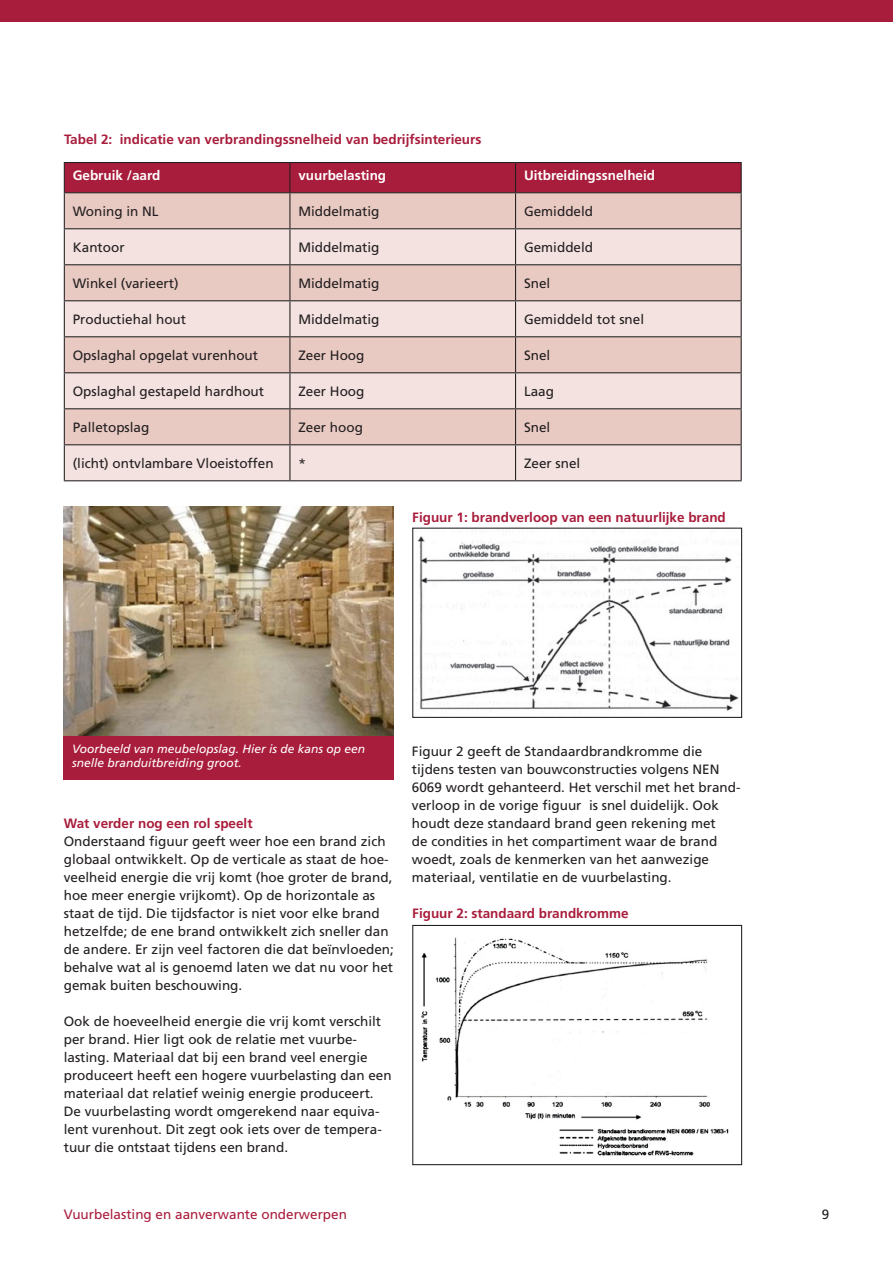
<style>
.page{position:relative;width:893px;height:1263px;background:#fff}
.page>*{position:absolute;margin:0;border:0;box-sizing:border-box;transform-origin:0 0}
.Platte_tekst_DO{font:13.5px/18px "Frutiger";color:#231f20}
.Tussenkop_DO{font:700 13.5px "Frutiger";color:#a91d3c}
.Platte_tekst_DO-2{font:700 13.5px "Frutiger";color:#fff}
.t1{font:13.5px "Frutiger";color:#a91d3c}
.Bijschrift_DO{font:italic 12px/14.4px "Frutiger";color:#fff}
</style>
<div class="page">
<div style="left:0;top:0;width:893px;height:21px;background:#a91d3c"></div>
<div style="left:65px;top:193px;width:676px;height:35px;background:#e9cac3"></div>
<svg style="left:65px;top:229px;width:676px;height:251px;background:#ecd5d1"></svg>
<hr style="left:64px;top:162px;width:226px;height:1px;background:#231f20">
<hr style="left:290px;top:162px;width:226px;height:1px;background:#231f20">
<hr style="left:516px;top:162px;width:226px;height:1px;background:#231f20">
<div style="left:64px;top:163px;width:678px;height:29px;background:#a91d3c"></div>
<hr style="left:64px;top:192px;width:226px;height:1px;background:#231f20">
<hr style="left:64px;top:193px;width:1px;height:35px;background:#231f20">
<hr style="left:290px;top:192px;width:226px;height:1px;background:#231f20">
<hr style="left:289px;top:193px;width:1px;height:35px;background:#231f20">
<hr style="left:516px;top:192px;width:226px;height:1px;background:#231f20">
<hr style="left:515px;top:193px;width:1px;height:35px;background:#231f20">
<hr style="left:741px;top:193px;width:1px;height:35px;background:#231f20">
<hr style="left:64px;top:228px;width:226px;height:1px;background:#231f20">
<hr style="left:64px;top:229px;width:1px;height:35px;background:#231f20">
<hr style="left:290px;top:228px;width:226px;height:1px;background:#231f20">
<hr style="left:289px;top:229px;width:1px;height:35px;background:#231f20">
<hr style="left:516px;top:228px;width:226px;height:1px;background:#231f20">
<hr style="left:515px;top:229px;width:1px;height:35px;background:#231f20">
<hr style="left:741px;top:229px;width:1px;height:35px;background:#231f20">
<hr style="left:64px;top:264px;width:226px;height:1px;background:#231f20">
<hr style="left:64px;top:265px;width:1px;height:35px;background:#231f20">
<hr style="left:290px;top:264px;width:226px;height:1px;background:#231f20">
<hr style="left:289px;top:265px;width:1px;height:35px;background:#231f20">
<hr style="left:516px;top:264px;width:226px;height:1px;background:#231f20">
<hr style="left:515px;top:265px;width:1px;height:35px;background:#231f20">
<hr style="left:741px;top:265px;width:1px;height:35px;background:#231f20">
<hr style="left:64px;top:300px;width:226px;height:1px;background:#231f20">
<hr style="left:64px;top:301px;width:1px;height:35px;background:#231f20">
<hr style="left:290px;top:300px;width:226px;height:1px;background:#231f20">
<hr style="left:289px;top:301px;width:1px;height:35px;background:#231f20">
<hr style="left:516px;top:300px;width:226px;height:1px;background:#231f20">
<hr style="left:515px;top:301px;width:1px;height:35px;background:#231f20">
<hr style="left:741px;top:301px;width:1px;height:35px;background:#231f20">
<hr style="left:64px;top:336px;width:226px;height:1px;background:#231f20">
<hr style="left:64px;top:337px;width:1px;height:35px;background:#231f20">
<hr style="left:290px;top:336px;width:226px;height:1px;background:#231f20">
<hr style="left:289px;top:337px;width:1px;height:35px;background:#231f20">
<hr style="left:516px;top:336px;width:226px;height:1px;background:#231f20">
<hr style="left:515px;top:337px;width:1px;height:35px;background:#231f20">
<hr style="left:741px;top:337px;width:1px;height:35px;background:#231f20">
<hr style="left:64px;top:372px;width:226px;height:1px;background:#231f20">
<hr style="left:64px;top:373px;width:1px;height:35px;background:#231f20">
<hr style="left:290px;top:372px;width:226px;height:1px;background:#231f20">
<hr style="left:289px;top:373px;width:1px;height:35px;background:#231f20">
<hr style="left:516px;top:372px;width:226px;height:1px;background:#231f20">
<hr style="left:515px;top:373px;width:1px;height:35px;background:#231f20">
<hr style="left:741px;top:373px;width:1px;height:35px;background:#231f20">
<hr style="left:64px;top:408px;width:226px;height:1px;background:#231f20">
<hr style="left:64px;top:409px;width:1px;height:35px;background:#231f20">
<hr style="left:290px;top:408px;width:226px;height:1px;background:#231f20">
<hr style="left:289px;top:409px;width:1px;height:35px;background:#231f20">
<hr style="left:516px;top:408px;width:226px;height:1px;background:#231f20">
<hr style="left:515px;top:409px;width:1px;height:35px;background:#231f20">
<hr style="left:741px;top:409px;width:1px;height:35px;background:#231f20">
<hr style="left:64px;top:444px;width:226px;height:1px;background:#231f20">
<hr style="left:64px;top:445px;width:1px;height:35px;background:#231f20">
<hr style="left:290px;top:444px;width:226px;height:1px;background:#231f20">
<hr style="left:289px;top:445px;width:1px;height:35px;background:#231f20">
<hr style="left:516px;top:444px;width:226px;height:1px;background:#231f20">
<hr style="left:515px;top:445px;width:1px;height:35px;background:#231f20">
<hr style="left:741px;top:445px;width:1px;height:35px;background:#231f20">
<hr style="left:64px;top:480px;width:226px;height:1px;background:#231f20">
<hr style="left:290px;top:480px;width:226px;height:1px;background:#231f20">
<hr style="left:516px;top:480px;width:226px;height:1px;background:#231f20">
<img style="left:64px;top:507px;width:330px;height:229px">
<div style="left:64px;top:736px;width:330px;height:44px;background:#a91d3c"></div>
<img style="left:421px;top:937px;width:308px;height:219px">
<div style="left:412px;top:925px;width:330px;height:240px;border:1px solid #231f20"></div>
<img style="left:417px;top:530px;width:322px;height:181px">
<div style="left:412px;top:528px;width:330px;height:190px;border:1px solid #231f20"></div>
<p class="Tussenkop_DO" style="left:64px;top:131px;width:419px">Tabel 2: indicatie van verbrandingssnelheid van bedrijfsinterieurs</p>
<p class="Platte_tekst_DO-2" style="left:73px;top:167px;width:89px">Gebruik /aard</p>
<p class="Platte_tekst_DO-2" style="left:298px;top:167px;width:89px">vuurbelasting</p>
<p class="Platte_tekst_DO-2" style="left:524px;top:167px;width:133px">Uitbreidingssnelheid</p>
<p class="Platte_tekst_DO" style="left:73px;top:202px;width:87px">Woning in NL</p>
<p class="Platte_tekst_DO" style="left:298px;top:202px;width:83px">Middelmatig</p>
<p class="Platte_tekst_DO" style="left:524px;top:202px;width:71px">Gemiddeld</p>
<p class="Platte_tekst_DO" style="left:73px;top:238px;width:53px">Kantoor</p>
<p class="Platte_tekst_DO" style="left:298px;top:238px;width:83px">Middelmatig</p>
<p class="Platte_tekst_DO" style="left:524px;top:238px;width:71px">Gemiddeld</p>
<p class="Platte_tekst_DO" style="left:73px;top:274px;width:107px">Winkel (varieert)</p>
<p class="Platte_tekst_DO" style="left:298px;top:274px;width:83px">Middelmatig</p>
<p class="Platte_tekst_DO" style="left:524px;top:274px;width:28px">Snel</p>
<p class="Platte_tekst_DO" style="left:73px;top:310px;width:115px">Productiehal hout</p>
<p class="Platte_tekst_DO" style="left:298px;top:310px;width:83px">Middelmatig</p>
<p class="Platte_tekst_DO" style="left:524px;top:310px;width:122px">Gemiddeld tot snel</p>
<p class="Platte_tekst_DO" style="left:73px;top:346px;width:187px">Opslaghal opgelat vurenhout</p>
<p class="Platte_tekst_DO" style="left:298px;top:346px;width:68px">Zeer Hoog</p>
<p class="Platte_tekst_DO" style="left:524px;top:346px;width:28px">Snel</p>
<p class="Platte_tekst_DO" style="left:73px;top:382px;width:193px">Opslaghal gestapeld hardhout</p>
<p class="Platte_tekst_DO" style="left:298px;top:382px;width:68px">Zeer Hoog</p>
<p class="Platte_tekst_DO" style="left:524px;top:382px;width:32px">Laag</p>
<p class="Platte_tekst_DO" style="left:73px;top:418px;width:78px">Palletopslag</p>
<p class="Platte_tekst_DO" style="left:298px;top:418px;width:66px">Zeer hoog</p>
<p class="Platte_tekst_DO" style="left:524px;top:418px;width:28px">Snel</p>
<p class="Platte_tekst_DO" style="left:73px;top:454px;width:202px">(licht) ontvlambare Vloeistoffen</p>
<p class="Platte_tekst_DO" style="left:298px;top:454px;width:9px">*</p>
<p class="Platte_tekst_DO" style="left:524px;top:454px;width:58px">Zeer snel</p>
<p class="Tussenkop_DO" style="left:412px;top:509px;width:315px">Figuur 1: brandverloop van een natuurlijke brand</p>
<p class="Bijschrift_DO" style="left:72px;top:741px;width:294px">Voorbeeld van meubelopslag. Hier is de kans op een snelle branduitbreiding groot.</p>
<p class="Tussenkop_DO" style="left:64px;top:815px;width:190px">Wat verder nog een rol speelt</p>
<p class="Platte_tekst_DO" style="left:64px;top:832px;width:332px">Onderstaand figuur geeft weer hoe een brand zich globaal ontwikkelt. Op de verticale as staat de hoe&shy;veelheid energie die vrij komt (hoe groter de brand, hoe meer energie vrijkomt). Op de horizontale as staat de tijd. Die tijdsfactor is niet voor elke brand hetzelfde; de ene brand ontwikkelt zich sneller dan de andere. Er zijn veel factoren die dat beïnvloeden; behalve wat al is genoemd laten we dat nu voor het gemak buiten beschouwing.</p>
<p class="Platte_tekst_DO" style="left:64px;top:1012px;width:329px">Ook de hoeveelheid energie die vrij komt verschilt per brand. Hier ligt ook de relatie met vuurbe&shy;lasting. Materiaal dat bij een brand veel energie produceert heeft een hogere vuurbelasting dan een materiaal dat relatief weinig energie produceert.<br>De vuurbelasting wordt omgerekend naar equiva&shy;lent vurenhout. Dit zegt ook iets over de tempera&shy;tuur die ontstaat tijdens een brand.</p>
<p class="Platte_tekst_DO" style="left:412px;top:742px;width:330px">Figuur 2 geeft de Standaardbrandkromme die tijdens testen van bouwconstructies volgens NEN 6069 wordt gehanteerd. Het verschil met het brand&shy;verloop in de vorige figuur is snel duidelijk. Ook houdt deze standaard brand geen rekening met<br>de condities in het compartiment waar de brand woedt, zoals de kenmerken van het aanwezige materiaal, ventilatie en de vuurbelasting.</p>
<p class="Tussenkop_DO" style="left:412px;top:905px;width:218px">Figuur 2: standaard brandkromme</p>
<p class="t1" style="left:64px;top:1207px;width:285px">Vuurbelasting en aanverwante onderwerpen</p>
<p class="Platte_tekst_DO" style="left:822px;top:1206px;width:9px">9</p>
</div>
